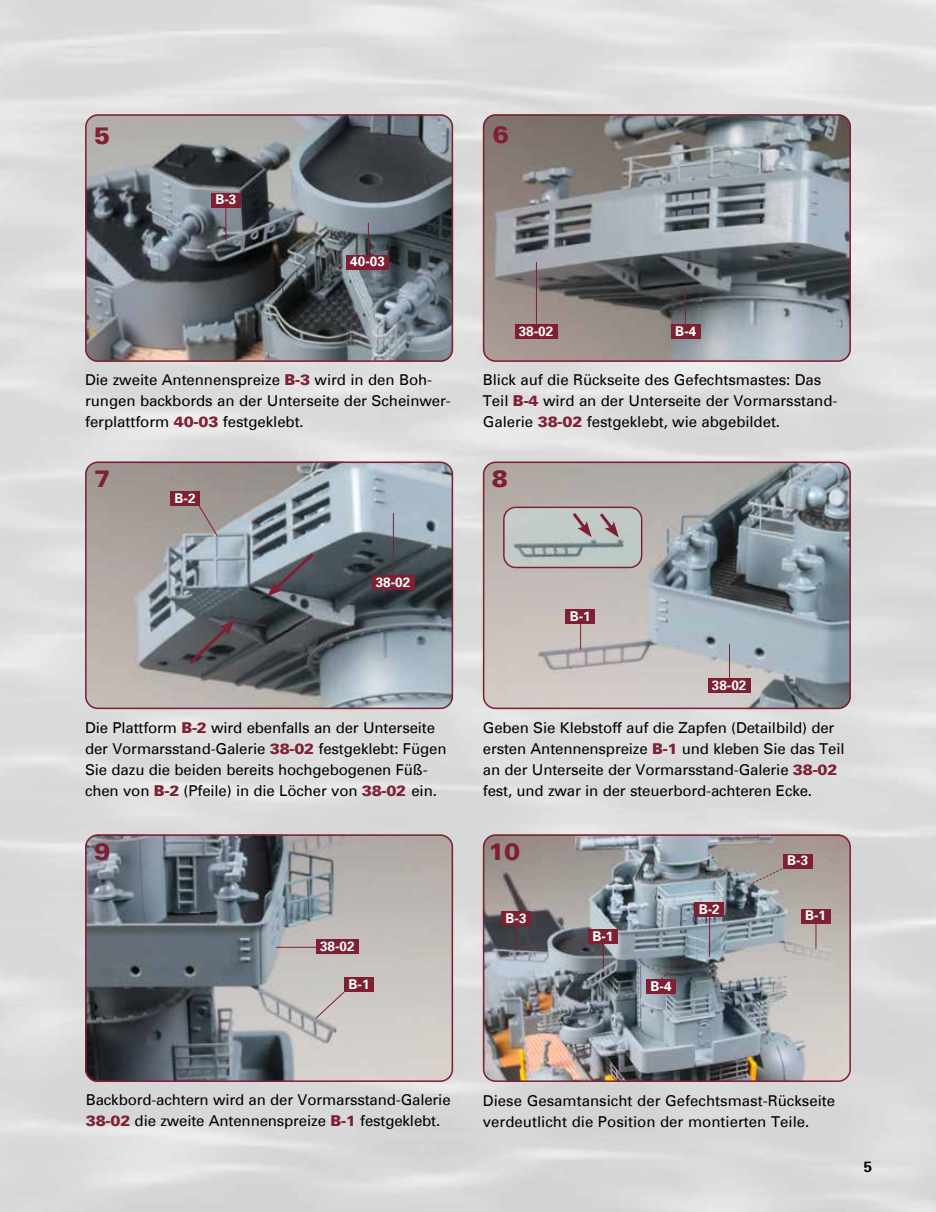
<style>
.page{position:relative;width:936px;height:1212px;background:#fff}
.page>*{position:absolute;margin:0;border:0;box-sizing:border-box;transform-origin:0 0}
.t1{font:900 24px "Univers";color:#7e1f32}
.t2{font:15px/21px "Univers";letter-spacing:-.01em;color:#000}
.t3{font:700 15px "Univers";color:#000}
.t4{font:700 13.5px "Univers";color:#fff}
.s1{font-weight:900;color:#7e1f32}
</style>
<div class="page">
<img style="left:0;top:0;width:935px;height:1212px">
<img style="left:483px;top:114px;width:367px;height:248px">
<div style="left:483px;top:114px;width:367px;height:248px;border:2px solid #7e1f32;border-radius:12px"></div>
<img style="left:85px;top:114px;width:368px;height:248px">
<div style="left:85px;top:114px;width:368px;height:248px;border:2px solid #7e1f32;border-radius:12px"></div>
<img style="left:483px;top:462px;width:367px;height:247px">
<div style="left:483px;top:462px;width:367px;height:247px;border:2px solid #7e1f32;border-radius:12px"></div>
<img style="left:85px;top:462px;width:368px;height:247px">
<div style="left:85px;top:462px;width:368px;height:247px;border:2px solid #7e1f32;border-radius:12px"></div>
<img style="left:483px;top:834px;width:367px;height:248px">
<div style="left:483px;top:834px;width:367px;height:248px;border:2px solid #7e1f32;border-radius:12px"></div>
<img style="left:85px;top:834px;width:368px;height:248px">
<div style="left:85px;top:834px;width:368px;height:248px;border:2px solid #7e1f32;border-radius:12px"></div>
<hr style="left:368px;top:223px;width:1px;height:41px;background:#7e1f32">
<div style="left:346px;top:255px;width:43px;height:15px;background:#7e1f32"></div>
<hr style="left:225px;top:207px;width:1px;height:34px;background:#7e1f32">
<div style="left:211px;top:193px;width:30px;height:14px;background:#7e1f32"></div>
<hr style="left:685px;top:288px;width:1px;height:42px;background:#7e1f32">
<div style="left:671px;top:324px;width:29px;height:15px;background:#7e1f32"></div>
<hr style="left:536px;top:262px;width:1px;height:73px;background:#7e1f32">
<div style="left:514px;top:324px;width:43px;height:15px;background:#7e1f32"></div>
<svg style="left:197px;top:504px;width:21px;height:33px"></svg>
<div style="left:170px;top:491px;width:30px;height:15px;background:#7e1f32"></div>
<hr style="left:580px;top:613px;width:1px;height:36px;background:#7e1f32">
<div style="left:565px;top:609px;width:30px;height:15px;background:#7e1f32"></div>
<div style="left:315px;top:979px;width:43px;height:40px;background:#cdc9c6"></div>
<div style="left:344px;top:977px;width:30px;height:15px;background:#7e1f32"></div>
<hr style="left:603px;top:933px;width:1px;height:36px;background:#7e1f32">
<div style="left:588px;top:929px;width:29px;height:15px;background:#7e1f32"></div>
<img style="left:503px;top:507px;width:139px;height:61px">
<div style="left:503px;top:507px;width:139px;height:61px;border:2px solid #7e1f32;border-radius:12px"></div>
<hr style="left:393px;top:513px;width:1px;height:72px;background:#7e1f32">
<div style="left:372px;top:575px;width:42px;height:15px;background:#7e1f32"></div>
<svg style="left:186px;top:620px;width:49px;height:47px;background:#514c51"></svg>
<svg style="left:267px;top:550px;width:50px;height:47px;background:#70727a"></svg>
<svg style="left:569px;top:510px;width:22px;height:27px"></svg>
<svg style="left:597px;top:510px;width:21px;height:27px"></svg>
<hr style="left:276px;top:947px;width:73px;height:1px;background:#7e1f32">
<div style="left:316px;top:939px;width:42px;height:15px;background:#7e1f32"></div>
<svg style="left:651px;top:955px;width:35px;height:33px"></svg>
<div style="left:646px;top:979px;width:30px;height:15px;background:#7e1f32"></div>
<hr style="left:729px;top:644px;width:1px;height:44px;background:#7e1f32">
<div style="left:707px;top:678px;width:43px;height:15px;background:#7e1f32"></div>
<hr style="left:815px;top:913px;width:1px;height:36px;background:#7e1f32">
<div style="left:800px;top:909px;width:30px;height:15px;background:#7e1f32"></div>
<hr style="left:516px;top:915px;width:1px;height:36px;background:#7e1f32">
<div style="left:501px;top:911px;width:30px;height:15px;background:#7e1f32"></div>
<hr style="left:709px;top:906px;width:1px;height:51px;background:#7e1f32">
<div style="left:694px;top:902px;width:30px;height:15px;background:#7e1f32"></div>
<svg style="left:751px;top:866px;width:35px;height:18px"></svg>
<div style="left:782px;top:854px;width:30px;height:14px;background:#7e1f32"></div>
<h1 class="t1" style="left:94px;top:125px;width:18px">5</h1>
<p class="t4" style="left:215px;top:194px;width:23px">B-3</p>
<p class="t4" style="left:350px;top:256px;width:36px">40-03</p>
<p class="t2" style="left:85px;top:371px;width:367px">Die zweite Antennenspreize <span class="s1">B-3</span> wird in den Boh&shy;rungen backbords an der Unterseite der Scheinwer&shy;ferplattform <span class="s1">40-03</span> festgeklebt.</p>
<h1 class="t1" style="left:94px;top:468px;width:18px">7</h1>
<p class="t4" style="left:174px;top:493px;width:23px">B-2</p>
<p class="t4" style="left:376px;top:576px;width:36px">38-02</p>
<p class="t2" style="left:85px;top:718px;width:363px">Die Plattform <span class="s1">B-2</span> wird ebenfalls an der Unterseite der Vormarsstand-Galerie <span class="s1">38-02</span> festgeklebt: Fügen Sie dazu die beiden bereits hochgebogenen Füß&shy;chen von <span class="s1">B-2</span> (Pfeile) in die Löcher von <span class="s1">38-02</span> ein.</p>
<h1 class="t1" style="left:94px;top:841px;width:18px">9</h1>
<p class="t4" style="left:320px;top:941px;width:36px">38-02</p>
<p class="t4" style="left:348px;top:978px;width:23px">B-1</p>
<h1 class="t1" style="left:493px;top:123px;width:18px">6</h1>
<p class="t4" style="left:518px;top:326px;width:36px">38-02</p>
<p class="t4" style="left:675px;top:326px;width:23px">B-4</p>
<p class="t2" style="left:483px;top:371px;width:356px">Blick auf die Rückseite des Gefechtsmastes: Das<br>Teil <span class="s1">B-4</span> wird an der Unterseite der Vormarsstand-<br>Galerie <span class="s1">38-02</span> festgeklebt, wie abgebildet.</p>
<h1 class="t1" style="left:492px;top:468px;width:18px">8</h1>
<p class="t4" style="left:569px;top:610px;width:23px">B-1</p>
<p class="t4" style="left:711px;top:679px;width:36px">38-02</p>
<p class="t2" style="left:483px;top:718px;width:363px">Geben Sie Klebstoff auf die Zapfen (Detailbild) der ersten Antennenspreize <span class="s1">B-1</span> und kleben Sie das Teil an der Unterseite der Vormarsstand-Galerie <span class="s1">38-02 </span>fest, und zwar in der steuerbord-achteren Ecke.</p>
<h1 class="t1" style="left:488px;top:841px;width:34px">10</h1>
<p class="t4" style="left:787px;top:855px;width:23px">B-3</p>
<p class="t4" style="left:698px;top:903px;width:23px">B-2</p>
<p class="t4" style="left:505px;top:912px;width:23px">B-3</p>
<p class="t4" style="left:805px;top:910px;width:23px">B-1</p>
<p class="t4" style="left:592px;top:930px;width:23px">B-1</p>
<p class="t4" style="left:650px;top:980px;width:23px">B-4</p>
<p class="t2" style="left:86px;top:1091px;width:366px">Backbord-achtern wird an der Vormarsstand-Galerie<br><span class="s1">38-02</span> die zweite Antennenspreize <span class="s1">B-1</span> festgeklebt.</p>
<p class="t2" style="left:483px;top:1091px;width:354px">Diese Gesamtansicht der Gefechtsmast-Rückseite verdeutlicht die Position der montierten Teile.</p>
<p class="t3" style="left:863px;top:1160px;width:10px">5</p>
</div>
